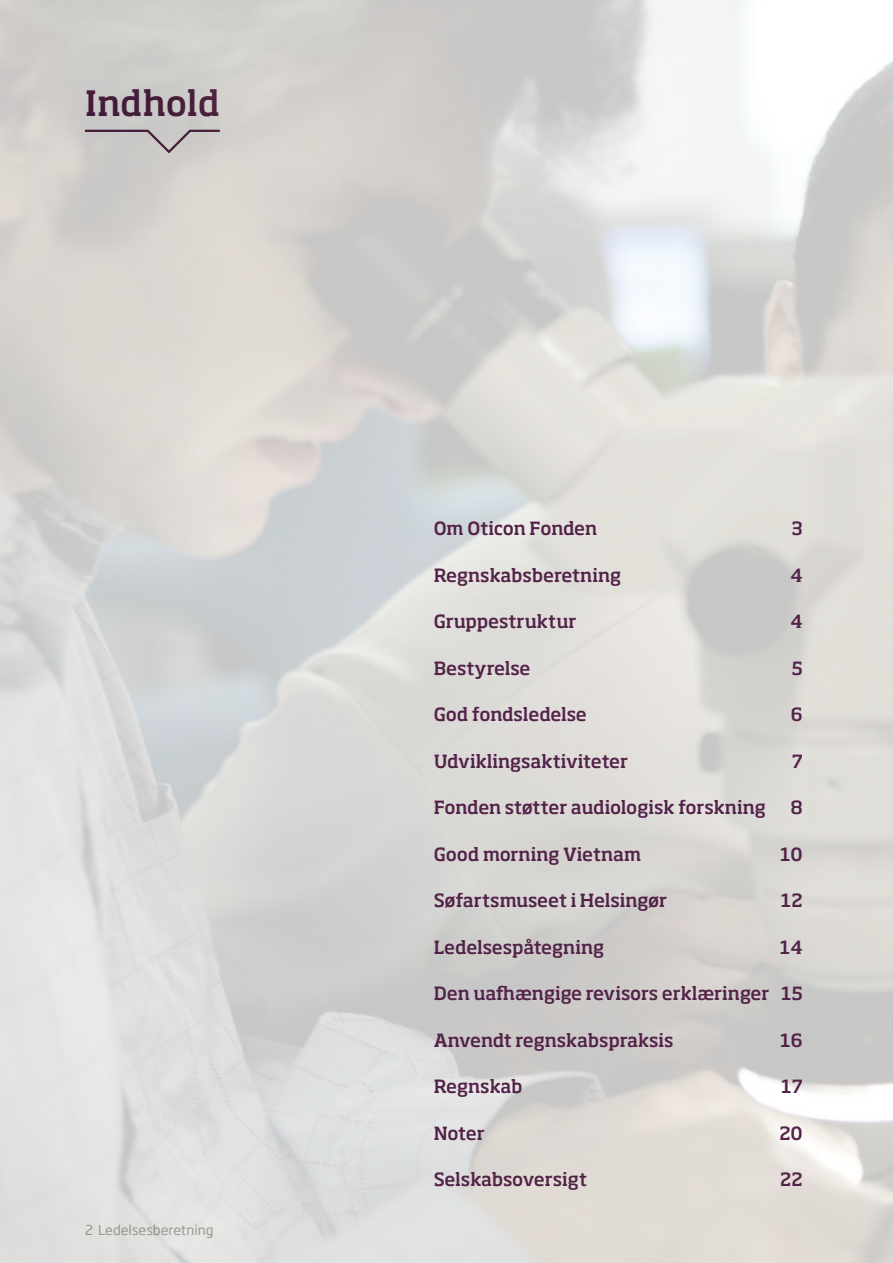
<style>
.page{position:relative;width:893px;height:1263px;background:#fff}
.page>*{position:absolute;margin:0;border:0;box-sizing:border-box;transform-origin:0 0}
.t1{font:500 34.5px "Soho Pro";letter-spacing:-.005em;color:#532249}
.t2{font:500 18px "Soho Pro";letter-spacing:-.005em;color:#532249}
.t3{font:13.5px "Soho Gothic Pro";color:#a29e94}
</style>
<div class="page">
<img style="left:0;top:0;width:893px;height:1263px">
<h1 class="t1" style="left:85px;top:79px;width:136px">Indhold</h1>
<p class="t3" style="left:85px;top:1220px;width:130px">2 Ledelsesberetning</p>
<p class="t2" style="left:434px;top:516px;width:165px">Om Oticon Fonden</p>
<p class="t2" style="left:791px;top:516px;width:13px">3</p>
<p class="t2" style="left:434px;top:562px;width:189px">Regnskabsberetning</p>
<p class="t2" style="left:790px;top:562px;width:14px">4</p>
<p class="t2" style="left:434px;top:609px;width:144px">Gruppestruktur</p>
<p class="t2" style="left:790px;top:609px;width:14px">4</p>
<p class="t2" style="left:434px;top:655px;width:98px">Bestyrelse</p>
<p class="t2" style="left:792px;top:655px;width:13px">5</p>
<p class="t2" style="left:434px;top:702px;width:155px">God fondsledelse</p>
<p class="t2" style="left:791px;top:702px;width:13px">6</p>
<p class="t2" style="left:434px;top:748px;width:196px">Udviklingsaktiviteter</p>
<p class="t2" style="left:792px;top:748px;width:13px">7</p>
<p class="t2" style="left:434px;top:795px;width:334px">Fonden støtter audiologisk forskning</p>
<p class="t2" style="left:790px;top:795px;width:14px">8</p>
<p class="t2" style="left:434px;top:841px;width:209px">Good morning Vietnam</p>
<p class="t2" style="left:780px;top:841px;width:24px">10</p>
<p class="t2" style="left:434px;top:888px;width:235px">Søfartsmuseet i Helsingør</p>
<p class="t2" style="left:781px;top:888px;width:23px">12</p>
<p class="t2" style="left:434px;top:934px;width:172px">Ledelsespåtegning</p>
<p class="t2" style="left:780px;top:934px;width:24px">14</p>
<p class="t2" style="left:434px;top:981px;width:370px">Den uafhængige revisors erklæringer 15</p>
<p class="t2" style="left:434px;top:1027px;width:241px">Anvendt regnskabspraksis</p>
<p class="t2" style="left:780px;top:1027px;width:24px">16</p>
<p class="t2" style="left:434px;top:1074px;width:90px">Regnskab</p>
<p class="t2" style="left:781px;top:1074px;width:23px">17</p>
<p class="t2" style="left:434px;top:1120px;width:53px">Noter</p>
<p class="t2" style="left:779px;top:1120px;width:25px">20</p>
<p class="t2" style="left:434px;top:1167px;width:155px">Selskabsoversigt</p>
<p class="t2" style="left:780px;top:1167px;width:24px">22</p>
</div>
